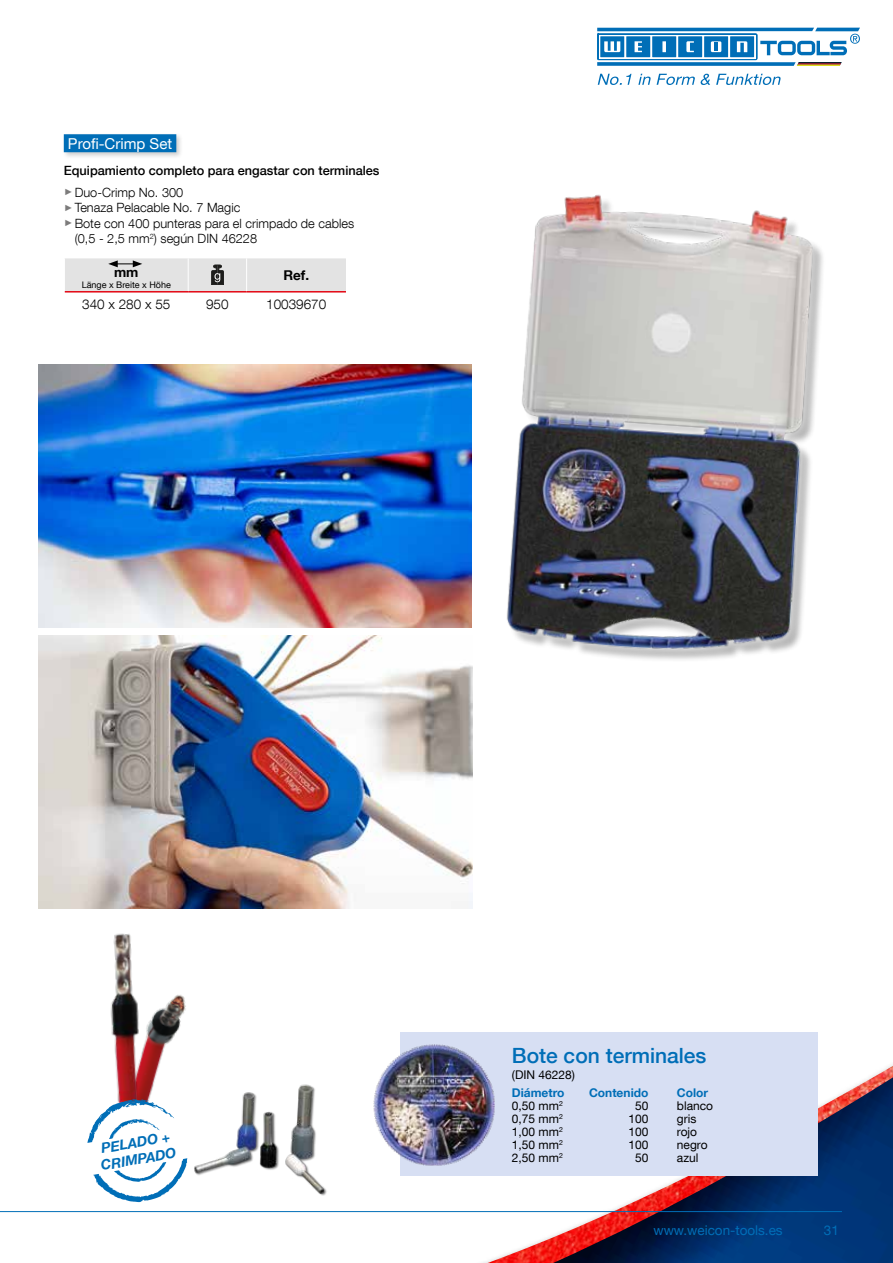
<style>
.page{position:relative;width:893px;height:1263px;background:#fff}
.page>*{position:absolute;margin:0;border:0;box-sizing:border-box;transform-origin:0 0}
.t1{font:500 21px "Helvetica Neue LT Com";color:#006eb7}
.t2{font:15px "Helvetica Neue LT Com";color:#fff}
.t3{font:italic 700 13.95px/16.8px "Helvetica Neue LT Com";color:#006eb7}
.t4{font:300 13.5px "Helvetica Neue LT Com";color:#000}
.t5{font:13.5px "Helvetica Neue LT Com";color:#006eb7}
.t6{font:700 13.5px "Helvetica Neue LT Com";color:#000}
.t7{font:300 12.75px "Helvetica Neue LT Com";color:#000}
.t8{font:500 12.75px "Helvetica Neue LT Com";color:#000}
.t9{font:12px "Helvetica Neue LT Com";color:#000}
.t10{font:700 12px "Helvetica Neue LT Com";color:#006eb7}
.t11{font:9px "Helvetica Neue LT Com";color:#000}
.s1{font-family:"Arial";font-weight:400;font-size:9px;color:#fff}
</style>
<div class="page">
<img style="left:488px;top:1066px;width:405px;height:197px">
<img style="left:553px;top:1077px;width:340px;height:186px">
<img style="left:39px;top:635px;width:433px;height:273px">
<img style="left:38px;top:365px;width:433px;height:262px">
<div style="left:62px;top:133px;width:122px;height:27px;background:#000;opacity:.2"></div>
<div style="left:64px;top:134px;width:112px;height:18px;background:#006eb7"></div>
<svg style="left:64px;top:258px;width:282px;height:35px;background:#ded5d5"></svg>
<img style="left:506px;top:194px;width:317px;height:466px">
<img style="left:187px;top:1084px;width:140px;height:112px">
<svg style="left:598px;top:74px;width:33px;height:11px"></svg>
<svg style="left:638px;top:74px;width:13px;height:11px"></svg>
<svg style="left:657px;top:74px;width:53px;height:11px"></svg>
<svg style="left:716px;top:74px;width:65px;height:11px"></svg>
<svg style="left:597px;top:28px;width:263px;height:38px"></svg>
<img style="left:187px;top:1084px;width:52px;height:49px">
<img style="left:110px;top:933px;width:80px;height:190px">
<svg style="left:87px;top:1099px;width:100px;height:103px"></svg>
<div style="left:400px;top:1032px;width:417px;height:144px;background:#d7dff3"></div>
<img style="left:373px;top:1044px;width:122px;height:121px">
<hr style="left:0;top:1211px;width:842px;height:1px;background:#006eb7">
<p class="t2" style="left:68px;top:134px;width:106px">Profi-Crimp Set</p>
<p class="t8" style="left:64px;top:163px;width:317px">Equipamiento completo para engastar con terminales</p>
<p class="t7" style="left:64px;top:185px;width:121px"><span class="s1">►</span> Duo-Crimp No. 300</p>
<p class="t7" style="left:64px;top:200px;width:178px"><span class="s1">►</span> Tenaza Pelacable No. 7 Magic</p>
<p class="t7" style="left:64px;top:215px;width:292px"><span class="s1">►</span> Bote con 400 punteras para el crimpado de cables</p>
<p class="t7" style="left:75px;top:230px;width:184px">(0,5 - 2,5 mm<sup>2</sup>) según DIN 46228</p>
<p class="t6" style="left:114px;top:264px;width:26px">mm</p>
<p class="t11" style="left:82px;top:279px;width:91px">Länge x Breite x Höhe</p>
<p class="t6" style="left:283px;top:267px;width:27px">Ref.</p>
<p class="t4" style="left:82px;top:296px;width:90px">340 x 280 x 55</p>
<p class="t4" style="left:206px;top:296px;width:24px">950</p>
<p class="t4" style="left:266px;top:296px;width:62px">10039670</p>
<p class="t3" style="left:97px;top:1140px;width:78px;rotate:-10deg">PELADO +<br>CRIMPADO</p>
<h1 class="t1" style="left:512px;top:1043px;width:196px">Bote con terminales</h1>
<p class="t9" style="left:512px;top:1067px;width:65px">(DIN 46228)</p>
<p class="t10" style="left:512px;top:1085px;width:54px">Diámetro</p>
<p class="t10" style="left:589px;top:1085px;width:61px">Contenido</p>
<p class="t10" style="left:677px;top:1085px;width:33px">Color</p>
<p class="t9" style="left:512px;top:1098px;width:53px">0,50 mm<sup>2</sup></p>
<p class="t9" style="left:635px;top:1098px;width:15px">50</p>
<p class="t9" style="left:677px;top:1098px;width:38px">blanco</p>
<p class="t9" style="left:512px;top:1111px;width:53px">0,75 mm<sup>2</sup></p>
<p class="t9" style="left:628px;top:1111px;width:22px">100</p>
<p class="t9" style="left:677px;top:1111px;width:21px">gris</p>
<p class="t9" style="left:512px;top:1124px;width:53px">1,00 mm<sup>2</sup></p>
<p class="t9" style="left:628px;top:1124px;width:22px">100</p>
<p class="t9" style="left:677px;top:1124px;width:22px">rojo</p>
<p class="t9" style="left:512px;top:1137px;width:53px">1,50 mm<sup>2</sup></p>
<p class="t9" style="left:628px;top:1137px;width:22px">100</p>
<p class="t9" style="left:677px;top:1137px;width:32px">negro</p>
<p class="t9" style="left:512px;top:1150px;width:53px">2,50 mm<sup>2</sup></p>
<p class="t9" style="left:635px;top:1150px;width:15px">50</p>
<p class="t9" style="left:677px;top:1150px;width:23px">azul</p>
<p class="t5" style="left:653px;top:1221px;width:131px">www.weicon-tools.es</p>
<p class="t5" style="left:824px;top:1221px;width:17px">31</p>
</div>
